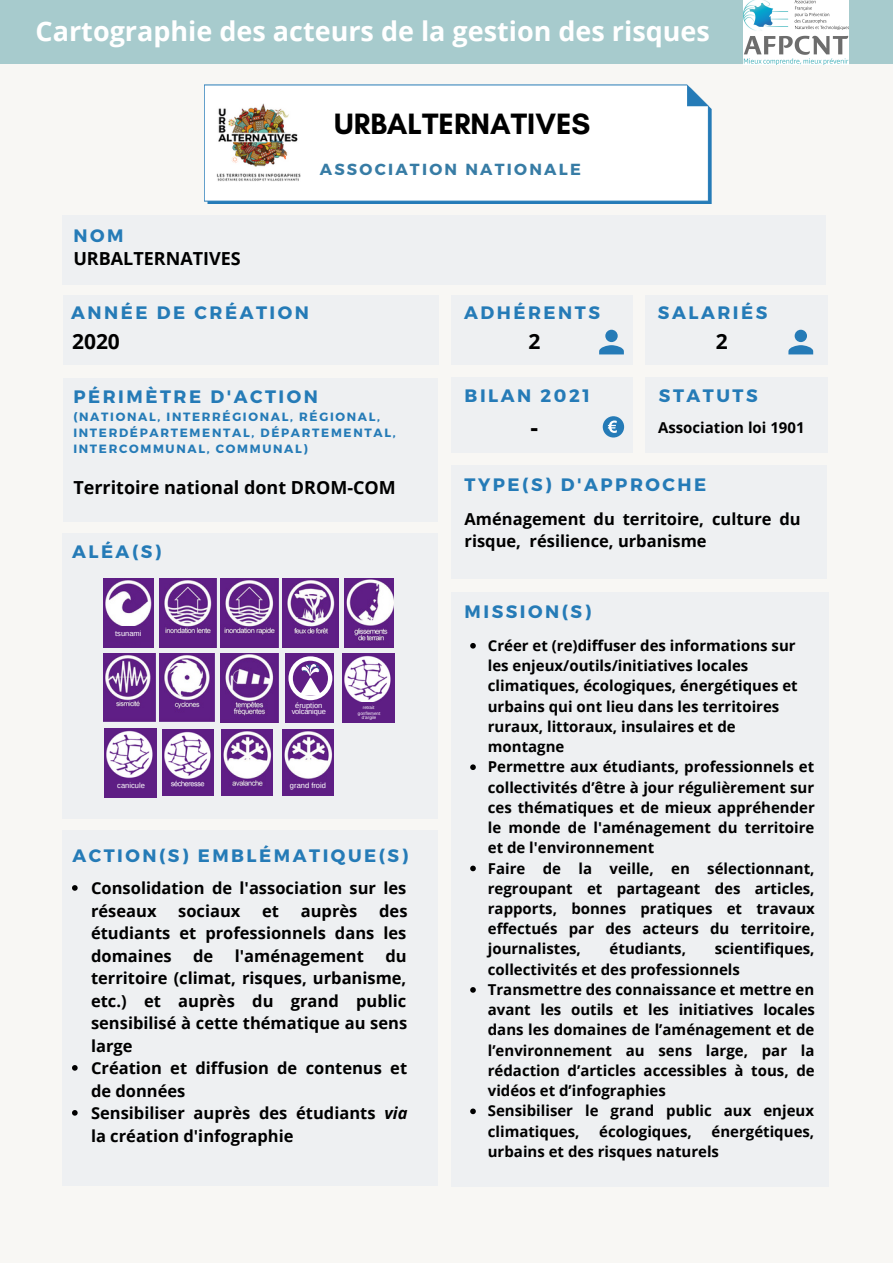
<style>
.page{position:relative;width:893px;height:1264px;background:#fff}
.page>*{position:absolute;margin:0;border:0;box-sizing:border-box;transform-origin:0 0}
.t1{font:700 30px "Glacial Indifference";color:#000}
.t2{font:700 27px "Open Sans";color:#fff}
.t3{font:700 24px "Open Sans";color:#000}
.t4{font:700 21px "Open Sans";color:#000}
.t5{font:700 18px "Montserrat";letter-spacing:.14em;color:#257bb7}
.t6{font:700 18px "Open Sans";color:#000}
.t7{font:700 16.5px/22.5px "Open Sans";color:#000}
.t8{font:700 16.05px "Montserrat";letter-spacing:.14em;color:#377ca5}
.t9{font:700 15px/20.2px "Open Sans";color:#000}
.t10{font:700 12px/16px "Montserrat";letter-spacing:.14em;color:#257bb7}
.t11{font:7.5px "Arimo";color:#fff}
.t12{font:7.5px/6.4px "Arimo";letter-spacing:-.025em;color:#fff;text-align:center}
.t13{font:4.5px/5.1px "Arimo";color:#fff;text-align:center}
.s1{font-style:italic}
</style>
<div class="page">
<div style="left:0;top:0;width:892px;height:1262px;background:#f8f7f4"></div>
<div style="left:62px;top:830px;width:376px;height:355px;background:#eef0f2"></div>
<div style="left:63px;top:295px;width:375px;height:69px;background:#eef0f2"></div>
<div style="left:451px;top:295px;width:181px;height:69px;background:#eef0f2"></div>
<div style="left:451px;top:377px;width:181px;height:76px;background:#eef0f2"></div>
<div style="left:451px;top:465px;width:376px;height:113px;background:#eef0f2"></div>
<div style="left:62px;top:533px;width:376px;height:286px;background:#eef0f2"></div>
<div style="left:63px;top:215px;width:763px;height:70px;background:#eef0f2"></div>
<div style="left:451px;top:592px;width:378px;height:594px;background:#eef0f2"></div>
<div style="left:602px;top:416px;width:22px;height:21px;background:#257bb7;border-radius:50%"></div>
<svg style="left:607px;top:420px;width:9px;height:13px"></svg>
<div style="left:645px;top:295px;width:182px;height:69px;background:#eef0f2"></div>
<svg style="left:599px;top:330px;width:24px;height:24px"></svg>
<svg style="left:788px;top:330px;width:25px;height:24px"></svg>
<img style="left:159px;top:578px;width:57px;height:69px">
<img style="left:221px;top:578px;width:57px;height:69px">
<div style="left:645px;top:377px;width:183px;height:76px;background:#eef0f2"></div>
<svg style="left:207px;top:105px;width:504px;height:99px"></svg>
<div style="left:204px;top:84px;width:504px;height:118px;background:#fff"></div>
<img style="left:282px;top:578px;width:57px;height:69px">
<img style="left:344px;top:578px;width:50px;height:69px">
<img style="left:103px;top:653px;width:53px;height:69px">
<img style="left:160px;top:653px;width:55px;height:69px">
<img style="left:221px;top:653px;width:57px;height:69px">
<div style="left:0;top:0;width:892px;height:64px;background:#a7cbcd"></div>
<img style="left:743px;top:0;width:105px;height:64px">
<div style="left:63px;top:377px;width:374px;height:144px;background:#eef0f2"></div>
<img style="left:342px;top:654px;width:52px;height:68px">
<div style="left:345px;top:702px;width:47px;height:16px;background:#5e1e84"></div>
<img style="left:104px;top:728px;width:52px;height:69px">
<div style="left:107px;top:778px;width:48px;height:16px;background:#5e1e84"></div>
<img style="left:162px;top:729px;width:52px;height:67px">
<div style="left:285px;top:653px;width:49px;height:69px;background:#5f1e85"></div>
<svg style="left:288px;top:656px;width:44px;height:44px"></svg>
<img style="left:103px;top:578px;width:51px;height:69px">
<div style="left:105px;top:626px;width:47px;height:16px;background:#5e1e84"></div>
<img style="left:222px;top:729px;width:50px;height:67px">
<img style="left:282px;top:729px;width:51px;height:67px">
<div style="left:285px;top:778px;width:47px;height:16px;background:#5e1e84"></div>
<img style="left:216px;top:104px;width:84px;height:77px">
<svg style="left:470px;top:643px;width:6px;height:5px"></svg>
<svg style="left:470px;top:764px;width:6px;height:6px"></svg>
<svg style="left:470px;top:865px;width:6px;height:6px"></svg>
<svg style="left:470px;top:987px;width:6px;height:5px"></svg>
<svg style="left:470px;top:1108px;width:6px;height:6px"></svg>
<svg style="left:72px;top:885px;width:6px;height:5px"></svg>
<svg style="left:72px;top:1065px;width:6px;height:5px"></svg>
<svg style="left:72px;top:1110px;width:6px;height:5px"></svg>
<h2 class="t2" style="left:36px;top:12px;width:676px">Cartographie des acteurs de la gestion des risques</h2>
<p class="t5" style="left:73px;top:224px;width:52px">NOM</p>
<p class="t6" style="left:73px;top:245px;width:169px">URBALTERNATIVES</p>
<h3 class="t3" style="left:72px;top:244px;width:128px">Atmoterra</h3>
<h1 class="t1" style="left:334px;top:106px;width:257px">URBALTERNATIVES</h1>
<p class="t8" style="left:320px;top:159px;width:263px">ASSOCIATION NATIONALE</p>
<p class="t5" style="left:71px;top:301px;width:239px">ANNÉE DE CRÉATION</p>
<p class="t5" style="left:464px;top:301px;width:137px">ADHÉRENTS</p>
<h3 class="t4" style="left:72px;top:326px;width:49px">2020</h3>
<h3 class="t4" style="left:528px;top:326px;width:13px">2</h3>
<p class="t5" style="left:73px;top:384px;width:246px">PÉRIMÈTRE D'ACTION</p>
<p class="t10" style="left:73px;top:408px;width:324px">(NATIONAL, INTERRÉGIONAL, RÉGIONAL,<br>INTERDÉPARTEMENTAL, DÉPARTEMENTAL,<br>INTERCOMMUNAL, COMMUNAL)</p>
<p class="t5" style="left:464px;top:383px;width:127px">BILAN 2021</p>
<h3 class="t3" style="left:530px;top:410px;width:9px">-</h3>
<p class="t5" style="left:658px;top:301px;width:111px">SALARIÉS</p>
<h3 class="t4" style="left:715px;top:326px;width:13px">2</h3>
<p class="t5" style="left:659px;top:383px;width:100px">STATUTS</p>
<p class="t9" style="left:658px;top:417px;width:148px">Association loi 1901</p>
<p class="t6" style="left:73px;top:475px;width:324px">Territoire national dont DROM-COM</p>
<p class="t5" style="left:72px;top:539px;width:91px">ALÉA(S)</p>
<p class="t11" style="left:115px;top:629px;width:28px">tsunami</p>
<p class="t12" style="left:292px;top:702px;width:36px">éruption volcanique</p>
<p class="t11" style="left:117px;top:781px;width:29px">canicule</p>
<p class="t11" style="left:290px;top:781px;width:38px">grand froid</p>
<p class="t13" style="left:358px;top:705px;width:24px">retrait gonflement</p>
<p class="t13" style="left:362px;top:715px;width:16px">d'argile</p>
<p class="t5" style="left:72px;top:843px;width:337px">ACTION(S) EMBLÉMATIQUE(S)</p>
<p class="t7" style="left:91px;top:876px;width:317px">Consolidation de l'association sur les réseaux</p>
<p class="t7" style="left:178px;top:899px;width:64px">sociaux</p>
<p class="t7" style="left:262px;top:899px;width:18px">et</p>
<p class="t7" style="left:301px;top:899px;width:58px">auprès</p>
<p class="t7" style="left:91px;top:899px;width:318px;text-align:justify;text-indent:288px">des étudiants et professionnels dans les domaines</p>
<p class="t7" style="left:193px;top:943px;width:22px">de</p>
<p class="t7" style="left:235px;top:943px;width:130px">l'aménagement</p>
<p class="t7" style="left:91px;top:943px;width:318px;text-indent:294px">du territoire (climat, risques, urbanisme, etc.) et auprès du grand public sensibilisé à cette thématique au sens large<br>Création et diffusion de contenus et de données<br>Sensibiliser auprès des étudiants <span class="s1">via </span>la création d'infographie</p>
<p class="t5" style="left:464px;top:473px;width:243px">TYPE(S) D'APPROCHE</p>
<p class="t7" style="left:464px;top:507px;width:337px">Aménagement du territoire, culture du risque, résilience, urbanisme</p>
<p class="t5" style="left:464px;top:600px;width:128px">MISSION(S)</p>
<p class="t9" style="left:488px;top:635px;width:328px">Créer et (re)diffuser des informations sur les enjeux/outils/initiatives locales climatiques, écologiques, énergétiques et urbains qui ont lieu dans les territoires ruraux, littoraux, insulaires et de montagne<br>Permettre aux étudiants, professionnels et collectivités d’être à jour régulièrement sur ces thématiques et de mieux appréhender le monde de l'aménagement du territoire et de l'environnement<br>Faire de la veille, en sélectionnant, regroupant et partageant des articles, rapports, bonnes pratiques et travaux effectués par des acteurs du territoire, journalistes,</p>
<p class="t9" style="left:609px;top:938px;width:78px">étudiants,</p>
<p class="t9" style="left:488px;top:938px;width:328px;text-indent:227px">scientifiques, collectivités et des professionnels Transmettre des connaissance et mettre en avant les outils et les initiatives locales dans les domaines de l’aménagement et de l’environnement au sens large, par la rédaction d’articles accessibles à tous, de vidéos et d’infographies<br>Sensibiliser le grand public aux enjeux climatiques,</p>
<p class="t9" style="left:488px;top:1120px;width:328px;text-indent:224px">énergétiques, urbains et des risques naturels</p>
<p class="t9" style="left:599px;top:1120px;width:94px">écologiques,</p>
</div>
